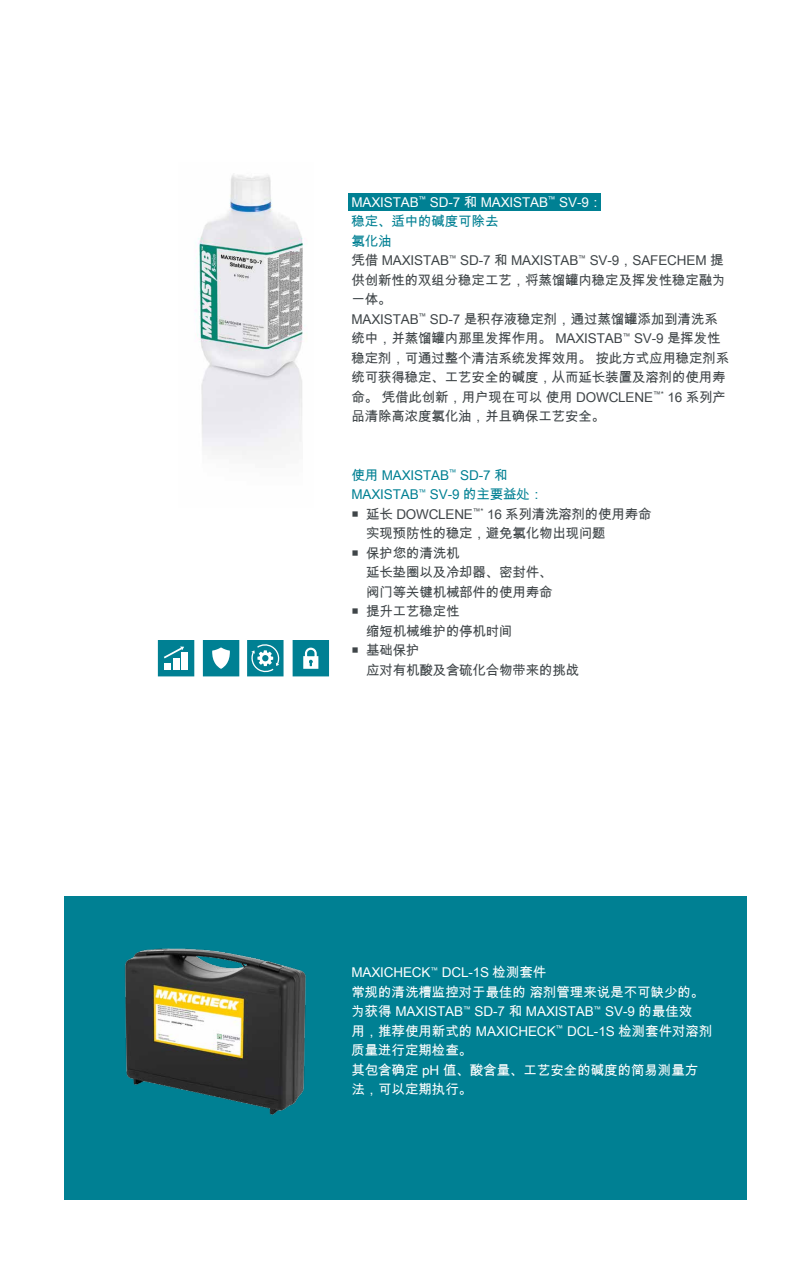
<style>
.page{position:relative;width:808px;height:1263px;background:#fff}
.page>*{position:absolute;margin:0;border:0;box-sizing:border-box;transform-origin:0 0}
.t1{font:13.5px/19.5px "Arial Unicode MS";letter-spacing:-.01em;color:#3f4548}
.t2{font:13.5px/19.5px "Arial Unicode MS";letter-spacing:-.005em;color:#fff}
.t3{font:13.5px/19.5px "Arial Unicode MS";letter-spacing:-.01em;color:#008093}
.s1{color:#fff}
.s2{color:#008093}
</style>
<div class="page">
<div style="left:64px;top:896px;width:682px;height:303px;background:#008093"></div>
<img style="left:125px;top:948px;width:181px;height:167px">
<svg style="left:293px;top:640px;width:36px;height:36px"></svg>
<svg style="left:158px;top:640px;width:36px;height:36px"></svg>
<svg style="left:203px;top:640px;width:36px;height:36px"></svg>
<svg style="left:247px;top:640px;width:36px;height:36px"></svg>
<div style="left:348px;top:194px;width:253px;height:17px;background:#008093"></div>
<img style="left:195px;top:174px;width:110px;height:281px">
<p class="t1" style="left:351px;top:192px;width:379px"><span class="s1">MAXISTAB</span><sup>™</sup> <span class="s1">SD-7 和 MAXISTAB</span><sup>™</sup> <span class="s1">SV-9：<br></span><span class="s2">稳定、适中的碱度可除去<br>氯化油<br></span>凭借 MAXISTAB<sup>™</sup> SD-7 和 MAXISTAB<sup>™</sup> SV-9，SAFECHEM 提供创新性的双组分稳定工艺，将蒸馏罐内稳定及挥发性稳定融为一体。<br>MAXISTAB<sup>™</sup> SD-7 是积存液稳定剂，通过蒸馏罐添加到清洗系统中，并蒸馏罐内那里发挥作用。 MAXISTAB<sup>™</sup> SV-9 是挥发性稳定剂，可通过整个清洁系统发挥效用。 按此方式应用稳定剂系统可获得稳定、工艺安全的碱度，从而延长装置及溶剂的使用寿命。 凭借此创新，用户现在可以 使用 DOWCLENE<sup>™*</sup> 16 系列产品清除高浓度氯化油，并且确保工艺安全。</p>
<p class="t3" style="left:351px;top:465px;width:194px">使用 MAXISTAB<sup>™</sup> SD-7 和<br>MAXISTAB<sup>™</sup> SV-9 的主要益处：</p>
<p class="t1" style="left:366px;top:504px;width:287px;text-indent:-15px">○ 延长 DOWCLENE<sup>™*</sup> 16 系列清洗溶剂的使用寿命实现预防性的稳定，避免氯化物出现问题</p>
<p class="t1" style="left:366px;top:543px;width:188px;text-indent:-15px">○ 保护您的清洗机<br>延长垫圈以及冷却器、密封件、阀门等关键机械部件的使用寿命</p>
<p class="t1" style="left:366px;top:602px;width:148px;text-indent:-15px">○ 提升工艺稳定性<br>缩短机械维护的停机时间</p>
<p class="t1" style="left:366px;top:641px;width:214px;text-indent:-15px">○ 基础保护<br>应对有机酸及含硫化合物带来的挑战</p>
<p class="t2" style="left:351px;top:963px;width:363px">MAXICHECK<sup>™</sup> DCL-1S 检测套件<br>常规的清洗槽监控对于最佳的 溶剂管理来说是不可缺少的。为获得 MAXISTAB<sup>™</sup> SD-7 和 MAXISTAB<sup>™</sup> SV-9 的最佳效<br>用，推荐使用新式的 MAXICHECK<sup>™</sup> DCL-1S 检测套件对溶剂质量进行定期检查。<br>其包含确定 pH 值、酸含量、工艺安全的碱度的简易测量方法，可以定期执行。</p>
</div>
